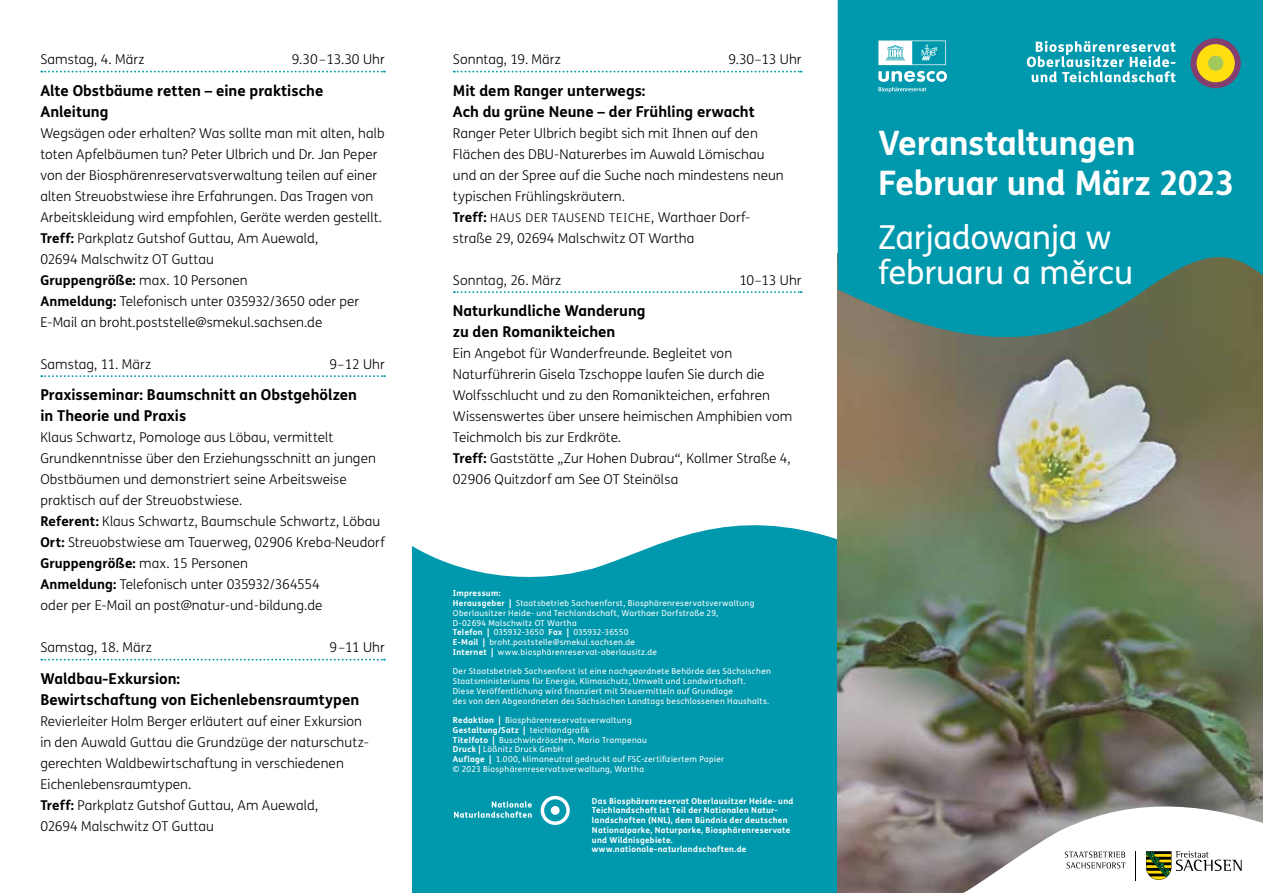
<style>
.page{position:relative;width:1263px;height:893px;background:#fff}
.page>*{position:absolute;margin:0;border:0;box-sizing:border-box;transform-origin:0 0}
.t1{font:700 33.75px/39.8px "FS Me";letter-spacing:-.01em;color:#fff}
.t2{font:33px/34.5px "FS Me";letter-spacing:-.01em;color:#fff}
.t3{font:700 15px/21px "FS Me";color:#000}
.t4{font:300 13.5px/21px "FS Me";letter-spacing:.005em;color:#000}
.t5{font:300 12px "FS Me";letter-spacing:.05em;color:#000}
.t6{font:8.25px/9.8px "FS Me";letter-spacing:.035em;color:#fff}
.t7{font:700 8.25px/9.8px "FS Me";letter-spacing:.035em;color:#fff}
.s1{font-weight:700}
.s2{font-weight:700;font-size:13.5px}
.s3{font-size:13.5px}
</style>
<div class="page">
<svg style="left:412px;top:517px;width:426px;height:267px;fill:#0098ac"></svg>
<div style="left:412px;top:784px;width:426px;height:109px;background:#0098ac"></div>
<img style="left:838px;top:377px;width:425px;height:516px">
<svg style="left:838px;top:0;width:425px;height:377px;fill:#0098ac"></svg>
<svg style="left:541px;top:796px;width:29px;height:29px"></svg>
<div style="left:551px;top:806px;width:9px;height:9px;background:#fff;border-radius:50%"></div>
<svg style="left:454px;top:801px;width:78px;height:17px"></svg>
<svg style="left:931px;top:793px;width:332px;height:100px"></svg>
<div style="left:1190px;top:38px;width:51px;height:50px;background:#833f6f;border-radius:50%"></div>
<div style="left:1196px;top:44px;width:39px;height:38px;background:#ffde10;border-radius:50%"></div>
<div style="left:1208px;top:56px;width:15px;height:15px;background:#a3c95b;border-radius:50%"></div>
<svg style="left:1027px;top:41px;width:149px;height:41px"></svg>
<svg style="left:878px;top:41px;width:68px;height:24px"></svg>
<svg style="left:878px;top:71px;width:69px;height:22px"></svg>
<svg style="left:41px;top:71px;width:344px;height:2px"></svg>
<svg style="left:41px;top:375px;width:344px;height:2px"></svg>
<svg style="left:41px;top:659px;width:344px;height:2px"></svg>
<svg style="left:454px;top:71px;width:348px;height:2px"></svg>
<svg style="left:454px;top:291px;width:348px;height:2px"></svg>
<p class="t4" style="left:40px;top:48px;width:106px">Samstag, 4. März</p>
<p class="t4" style="left:292px;top:48px;width:94px">9.30–13.30 Uhr</p>
<p class="t3" style="left:40px;top:79px;width:284px">Alte Obstbäume retten – eine praktische<br>Anleitung</p>
<p class="t4" style="left:40px;top:122px;width:346px">Wegsägen oder erhalten? Was sollte man mit alten, halb toten Apfelbäumen tun? Peter Ulbrich und Dr. Jan Peper von der Biosphärenreservatsverwaltung teilen auf einer alten Streuobstwiese ihre Erfahrungen. Das Tragen von Arbeitskleidung wird empfohlen, Geräte werden gestellt.<br><span class="s1">Treff:</span> Parkplatz Gutshof Guttau, Am Auewald,<br>02694 Malschwitz OT Guttau<br><span class="s1">Gruppengröße:</span> max. 10 Personen<br><span class="s1">Anmeldung:</span> Telefonisch unter 035932/3650 oder per E-Mail an broht.poststelle@smekul.sachsen.de</p>
<p class="t4" style="left:40px;top:353px;width:112px">Samstag, 11. März</p>
<p class="t4" style="left:330px;top:353px;width:57px">9–12 Uhr</p>
<p class="t3" style="left:40px;top:383px;width:318px">Praxisseminar: Baumschnitt an Obstgehölzen in Theorie und Praxis</p>
<p class="t4" style="left:40px;top:426px;width:346px">Klaus Schwartz, Pomologe aus Löbau, vermittelt Grundkenntnisse über den Erziehungsschnitt an jungen Obstbäumen und demonstriert seine Arbeitsweise praktisch auf der Streuobstwiese.<br><span class="s1">Referent:</span> Klaus Schwartz, Baumschule Schwartz, Löbau <span class="s1">Ort:</span> Streuobstwiese am Tauerweg, 02906 Kreba-Neudorf <span class="s1">Gruppengröße:</span> max. 15 Personen<br><span class="s1">Anmeldung:</span> Telefonisch unter 035932/364554<br>oder per E-Mail an post@natur-und-bildung.de</p>
<p class="t4" style="left:40px;top:636px;width:113px">Samstag, 18. März</p>
<p class="t4" style="left:329px;top:636px;width:57px">9–11 Uhr</p>
<p class="t3" style="left:40px;top:667px;width:320px">Waldbau-Exkursion:<br>Bewirtschaftung von Eichenlebensraumtypen</p>
<p class="t4" style="left:40px;top:710px;width:330px">Revierleiter Holm Berger erläutert auf einer Exkursion in den Auwald Guttau die Grundzüge der naturschutz&shy;gerechten Waldbewirtschaftung in verschiedenen Eichenlebensraumtypen.<br><span class="s1">Treff:</span> Parkplatz Gutshof Guttau, Am Auewald,<br>02694 Malschwitz OT Guttau</p>
<p class="t4" style="left:453px;top:48px;width:110px">Sonntag, 19. März</p>
<p class="t4" style="left:728px;top:48px;width:75px">9.30–13 Uhr</p>
<p class="t3" style="left:453px;top:79px;width:303px">Mit dem Ranger unterwegs:<br>Ach du grüne Neune – der Frühling erwacht</p>
<p class="t4" style="left:453px;top:122px;width:332px">Ranger Peter Ulbrich begibt sich mit Ihnen auf den Flächen des DBU-Naturerbes im Auwald Lömischau und an der Spree auf die Suche nach mindestens neun typischen Frühlingskräutern.</p>
<p class="t5" style="left:453px;top:209px;width:299px"><span class="s2">Treff:</span> HAUS DER TAUSEND TEICHE<span class="s3">, Warthaer Dorf-</span></p>
<p class="t4" style="left:453px;top:227px;width:243px">straße 29, 02694 Malschwitz OT Wartha</p>
<p class="t4" style="left:453px;top:269px;width:110px">Sonntag, 26. März</p>
<p class="t4" style="left:739px;top:269px;width:64px">10–13 Uhr</p>
<p class="t3" style="left:453px;top:299px;width:194px">Naturkundliche Wanderung zu den Romanikteichen</p>
<p class="t4" style="left:453px;top:342px;width:341px">Ein Angebot für Wanderfreunde. Begleitet von Naturführerin Gisela Tzschoppe laufen Sie durch die Wolfsschlucht und zu den Romanikteichen, erfahren Wissenswertes über unsere heimischen Amphibien vom Teichmolch bis zur Erdkröte.<br><span class="s1">Treff:</span> Gaststätte „Zur Hohen Dubrau“, Kollmer Straße 4, 02906 Quitzdorf am See OT Steinölsa</p>
<p class="t6" style="left:453px;top:588px;width:303px"><span class="s1">Impressum:<br>Herausgeber |</span> Staatsbetrieb Sachsenforst, Biosphärenreservatsverwaltung Oberlausitzer Heide- und Teichlandschaft, Warthaer Dorfstraße 29,<br>D-02694 Malschwitz OT Wartha<br><span class="s1">Telefon |</span> 035932-3650 <span class="s1">Fax |</span> 035932-36550<br><span class="s1">E-Mail |</span> broht.poststelle@smekul.sachsen.de<br><span class="s1">Internet |</span> www.biosphärenreservat-oberlausitz.de</p>
<p class="t6" style="left:453px;top:666px;width:320px">Der Staatsbetrieb Sachsenforst ist eine nachgeordnete Behörde des Sächsischen Staatsministeriums für Energie, Klimaschutz, Umwelt und Landwirtschaft.<br>Diese Veröffentlichung wird finanziert mit Steuermitteln auf Grundlage<br>des von den Abgeordneten des Sächsischen Landtags beschlossenen Haushalts.</p>
<p class="t6" style="left:453px;top:715px;width:273px"><span class="s1">Redaktion |</span> Biosphärenreservatsverwaltung<br><span class="s1">Gestaltung/Satz |</span> teichlandgrafik<br><span class="s1">Titelfoto |</span> Buschwindröschen, Mario Trampenau<br><span class="s1">Druck |</span> Lößnitz Druck GmbH<br><span class="s1">Auflage |</span> 1.000, klimaneutral gedruckt auf FSC-zertifiziertem Papier © 2023 Biosphärenreservatsverwaltung, Wartha</p>
<p class="t7" style="left:592px;top:795px;width:203px">Das Biosphärenreservat Oberlausitzer Heide- und Teichlandschaft ist Teil der Nationalen Natur&shy;landschaften (NNL), dem Bündnis der deutschen Nationalparke, Naturparke, Biosphärenreservate und Wildnisgebiete. www.nationale-naturlandschaften.de</p>
<h1 class="t1" style="left:878px;top:121px;width:358px">Veranstaltungen<br>Februar und März 2023</h1>
<h2 class="t2" style="left:878px;top:220px;width:257px">Zarjadowanja w februaru a měrcu</h2>
</div>
